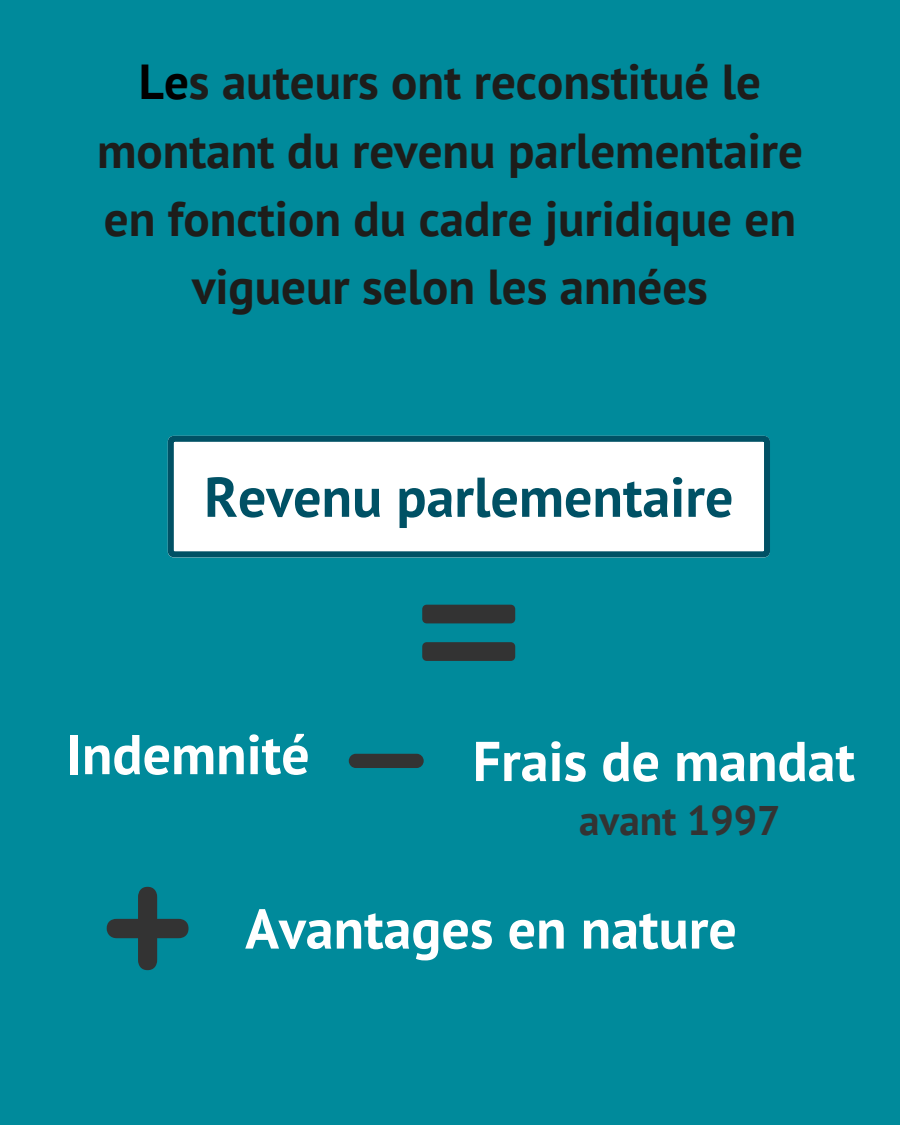
<style>
.page{position:relative;width:900px;height:1125px;background:#008a9b}
.page>*{position:absolute;margin:0;border:0;box-sizing:border-box;transform-origin:0 0}
.t1{font:700 56px "PT Sans";color:#fff}
.t2{font:700 56px "PT Sans";color:#005165}
.t3{font:700 49px/68.2px "PT Sans";color:#1d1d1b;text-align:center}
.t4{font:700 41.3px "PT Sans";color:#333}
.s1{color:#000}
</style>
<div class="page">
<svg style="left:168px;top:436px;width:602px;height:121px"></svg>
<div style="left:422px;top:605px;width:93px;height:18px;background:#333;border-radius:5px"></div>
<div style="left:422px;top:642px;width:93px;height:19px;background:#333;border-radius:5px"></div>
<div style="left:349px;top:754px;width:75px;height:14px;background:#333;border-radius:7px"></div>
<svg style="left:107px;top:887px;width:81px;height:83px"></svg>
<p class="t3" style="left:97px;top:47px;width:707px"><span class="s1">Le</span>s auteurs ont reconstitué le montant du revenu parlementaire en fonction du cadre juridique en vigueur selon les années</p>
<p class="t2" style="left:204px;top:460px;width:531px">Revenu parlementaire</p>
<p class="t1" style="left:66px;top:717px;width:245px">Indemnité</p>
<p class="t1" style="left:473px;top:724px;width:384px">Frais de mandat</p>
<p class="t4" style="left:579px;top:793px;width:203px">avant 1997</p>
<p class="t1" style="left:245px;top:892px;width:493px">Avantages en nature</p>
</div>
